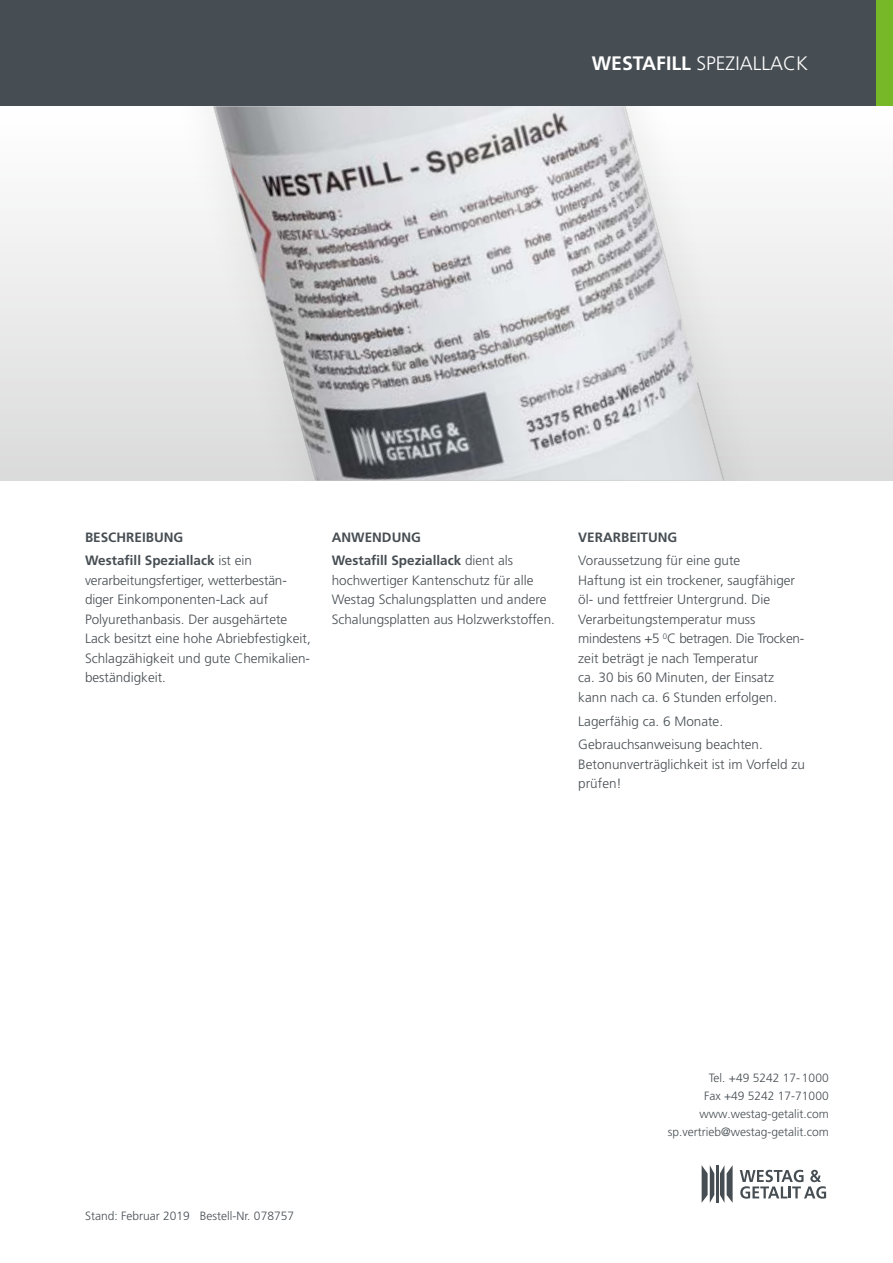
<style>
.page{position:relative;width:893px;height:1263px;background:#fff}
.page>*{position:absolute;margin:0;border:0;box-sizing:border-box;transform-origin:0 0}
.t1{font:300 19.5px "Frutiger LT Pro";color:#fff}
.t2{font:300 13.5px/19.5px "Frutiger LT Pro";color:#474e53}
.t3{font:700 13.5px/23.7px "Frutiger LT Pro";color:#474e53}
.t4{font:300 12px/18px "Frutiger LT Pro";color:#474e53;text-align:right}
.s1{font-weight:700}
.s2{font-weight:300}
</style>
<div class="page">
<div style="left:0;top:0;width:893px;height:106px;background:#474e53"></div>
<div style="left:876px;top:0;width:17px;height:106px;background:#76b828"></div>
<svg style="left:740px;top:1170px;width:86px;height:29px"></svg>
<hr style="left:716px;top:1165px;width:2px;height:38px;background:#474e53">
<svg style="left:702px;top:1165px;width:12px;height:38px"></svg>
<svg style="left:720px;top:1165px;width:13px;height:38px"></svg>
<div style="left:0;top:106px;width:893px;height:374px;background:linear-gradient(to bottom,#fff,#dadadb)"></div>
<img style="left:90px;top:106px;width:761px;height:374px">
<h1 class="t1" style="left:592px;top:52px;width:218px"><span class="s1">WESTAFILL</span> SPEZIALLACK</h1>
<p class="t3" style="left:85px;top:525px;width:169px">BESCHREIBUNG<br>Westafill Speziallack <span class="s2">ist ein</span></p>
<p class="t2" style="left:85px;top:571px;width:227px">verarbeitungsfertiger, wetterbestän&shy;diger Einkomponenten-Lack auf Polyurethanbasis. Der ausgehärtete Lack besitzt eine hohe Abriebfestigkeit, Schlagzähigkeit und gute Chemikalien&shy;beständigkeit.</p>
<p class="t3" style="left:332px;top:525px;width:183px">ANWENDUNG<br>Westafill Speziallack <span class="s2">dient als</span></p>
<p class="t2" style="left:332px;top:571px;width:225px">hochwertiger Kantenschutz für alle<br>Westag Schalungsplatten und andere<br>Schalungsplatten aus Holzwerkstoffen.</p>
<p class="t3" style="left:578px;top:525px;width:101px">VERARBEITUNG</p>
<p class="t2" style="left:578px;top:551px;width:227px">Voraussetzung für eine gute<br>Haftung ist ein trockener, saugfähiger öl- und fettfreier Untergrund. Die Verarbeitungstemperatur muss mindestens +5 <sup>0</sup>C betragen. Die Trocken&shy;zeit beträgt je nach Temperatur<br>ca. 30 bis 60 Minuten, der Einsatz kann nach ca. 6 Stunden erfolgen.</p>
<p class="t2" style="left:578px;top:709px;width:186px;line-height:23.7px">Lagerfähig ca. 6 Monate.<br>Gebrauchsanweisung beachten.</p>
<p class="t2" style="left:578px;top:755px;width:228px">Betonunverträglichkeit ist im Vorfeld zu prüfen!</p>
<p class="t4" style="left:85px;top:1207px;width:210px">Stand: Februar 2019 Bestell-Nr. 078757</p>
<p class="t4" style="left:668px;top:1068px;width:162px">Tel. +49 5242 17- 1000<br>Fax +49 5242 17-71000 www.westag-getalit.com sp.vertrieb@westag-getalit.com</p>
</div>
